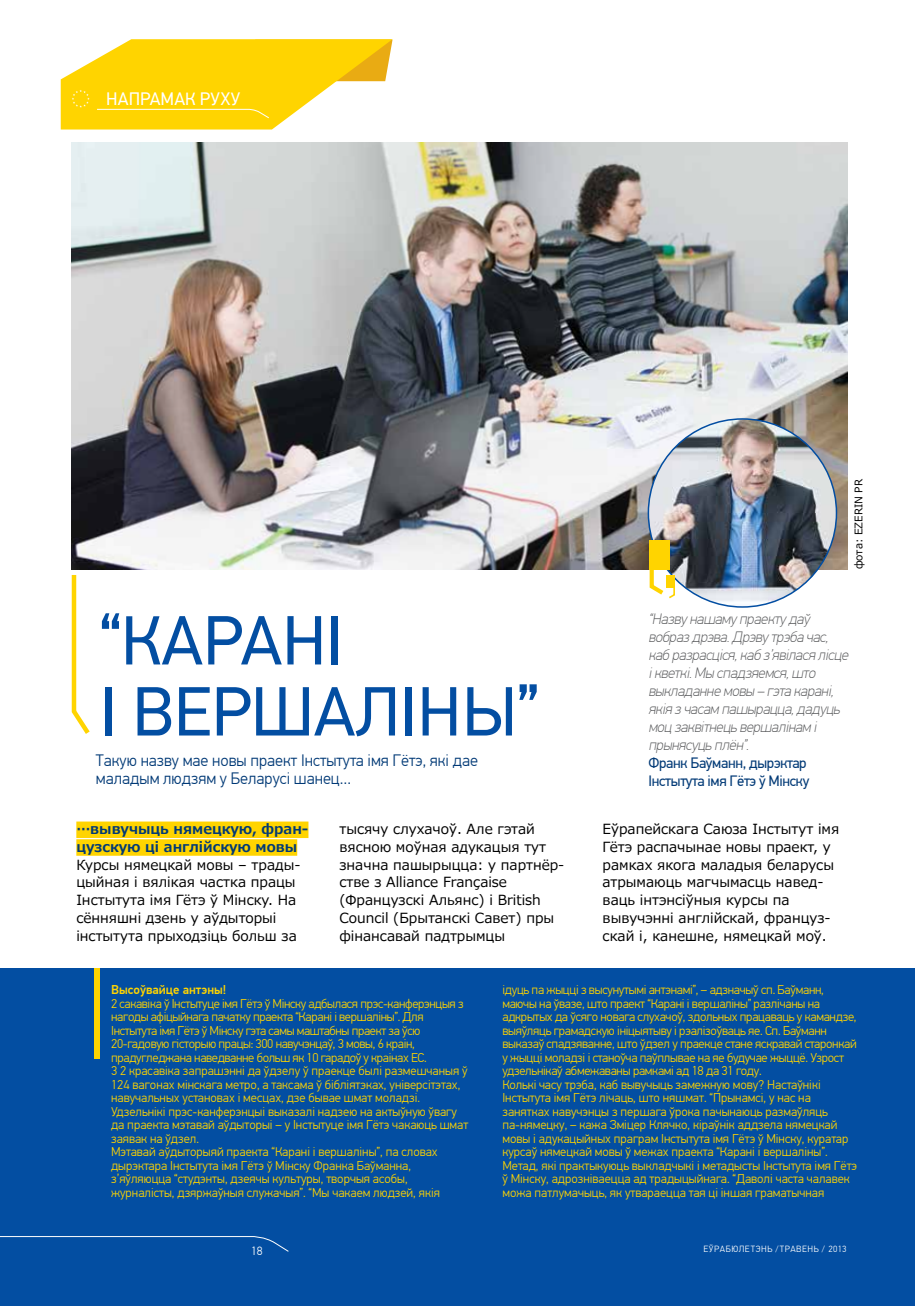
<style>
.page{position:relative;width:915px;height:1306px;background:#fff}
.page>*{position:absolute;margin:0;border:0;box-sizing:border-box;transform-origin:0 0}
.t1{font:69.45px/70.9px "PF Din Text Pro";color:#034ea2}
.t2{font:18px "PF Din Text Pro";letter-spacing:.01em;color:#fff}
.t3{font:300 16.5px/17.7px "PF Din Text Pro";color:#003976}
.t4{font:italic 100 15px/18px "PF Din Text Pro";color:#58595b}
.t5{font:15px/18px "PF Din Text Pro";letter-spacing:-.02em;color:#003976}
.t6{font:13.95px/17.7px "Meiryo UI";color:#000}
.t7{font:700 13.95px/17.7px "Meiryo UI";color:#003976}
.t8{font:300 12.75px/13.5px "PF Din Text Pro";color:#ffd400}
.t9{font:500 12.75px "PF Din Text Pro";color:#ffd400}
.t10{font:300 12px "PF Din Text Pro";color:#fff}
.t11{font:10.5px "Meiryo UI";color:#000}
.t12{font:300 9px "PF Din Text Pro";letter-spacing:.065em;color:#fff}
</style>
<div class="page">
<div style="left:0;top:968px;width:914px;height:337px;background:#034ea2"></div>
<svg style="left:60px;top:39px;width:332px;height:90px"></svg>
<svg style="left:0;top:1236px;width:289px;height:16px"></svg>
<img style="left:72px;top:142px;width:775px;height:427px">
<svg style="left:71px;top:575px;width:19px;height:159px"></svg>
<div style="left:76px;top:821px;width:232px;height:17px;background:#ffd400"></div>
<div style="left:76px;top:839px;width:221px;height:16px;background:#ffd400"></div>
<div style="left:94px;top:968px;width:6px;height:90px;background:#ffd400"></div>
<img style="left:648px;top:419px;width:188px;height:188px;border-radius:94px">
<div style="left:649px;top:540px;width:20px;height:30px;background:#ffd400"></div>
<svg style="left:647px;top:542px;width:28px;height:57px"></svg>
<div style="left:666px;top:574px;width:8px;height:13px;background:#ffd400"></div>
<h2 class="t2" style="left:106px;top:88px;width:136px">напрамак руху</h2>
<p class="t11" style="left:851px;top:569px;width:92px;rotate:-90deg">фота: EZERIN PR</p>
<h1 class="t1" style="left:100px;top:605px;width:439px">“Карані івершаліны”</h1>
<p class="t3" style="left:96px;top:751px;width:383px">Такую назву мае новы праект Інстытута імя Гётэ, які дае маладым людзям у Беларусі шанец…</p>
<p class="t7" style="left:76px;top:821px;width:233px">…вывучыць нямецкую, фран&shy;цузскую ці англійскую мовы</p>
<p class="t6" style="left:76px;top:856px;width:225px">Курсы нямецкай мовы – трады&shy;цый ная і вялікая частка працы<br>Інстытута імя Гётэ ў Мінску. На сённяшні дзень у аўдыторыі інстытута прыходзіць больш за</p>
<p class="t4" style="left:648px;top:610px;width:204px">“Назвунашамупраектудаў вобраздрэва.Дрэвутрэба час, каб разрасціся,каб з’явілася лісце ікветкі.Мы спадзяемся,што выкладанне мовы – гэта карані, якія зчасам пашырацца,дадуць моц заквітнецьвершалінам і прынясуцьплён”.</p>
<p class="t5" style="left:648px;top:754px;width:162px">Франк Баўманн, дырэктар<br>Інстытута імя Гётэ ў М інску</p>
<p class="t6" style="left:339px;top:821px;width:226px">тысячу слухачоў. Але гэтай вясною моўная адукацыя тут значна пашырыцца: у партнёр&shy;стве з Alliance Française (Французскі Альянс) і British<br>Council (Брытанскі Савет) пры фінансавай падтрымцы</p>
<p class="t6" style="left:602px;top:821px;width:238px">Еўрапейскага Саюза Інстытут імя<br>Гётэ распачынае новы праект, у рамках якога маладыя беларусы атрымаюць магчымасць навед&shy;ваць інтэнсіўныя курсы па вывучэнні англійскай, француз&shy;скай і, канешне, нямецкай моў.</p>
<p class="t9" style="left:111px;top:982px;width:117px">Высоўвайце антэны!</p>
<p class="t8" style="left:111px;top:996px;width:358px">2 сакавіка ў Інстытуце імя Гётэ ў Мінску адбылася прэс-канферэнцыя з нагоды афіцыйнага пачатку праекта “Карані і вершаліны”. Для Інстытута імя Гётэ ў Мінску гэта самы маштабны праект за ўсю 20-гадовую гісторыю працы: 300 навучэнцаў, 3 мовы, 6 краін, прадугледжана наведванне больш як 10 гарадоў у краінах ЕС.<br>3 2 красавіка запрашэнні да ўдзелу ў праекце былі размешчаныя ў 124 вагонах мінскага метро, а таксама ў бібліятэках, універсітэтах, навучальных установах і месцах, дзе бывае шмат моладзі.<br>Удзельнікі прэс-канферэнцыі выказалі надзею на актыўную ўвагу да праекта мэтавай аўдыторыі – у Інстытуце імя Гётэ чакаюць шмат заявак на ўдзел.<br>Мэтавай аўдыторыяй праекта “Карані і вершаліны”, па словах дырэктара Інстытута імя Гётэ ў Мінску Франка Баўманна, з’яўляюцца “студэнты, дзеячы культуры, творчыя асобы, журналісты, дзяржаўныя служачыя”. “Мы чакаем людзей, якія</p>
<p class="t8" style="left:502px;top:983px;width:356px">ідуць па жыцці з высунутымі антэнамі”, – адзначыў сп. Баўманн, маючы на ўвазе, што праект “Карані і вершаліны” разлічаны на адкрытых да ўсяго новага слухачоў, здольных працаваць у камандзе, выяўляць грамадскую ініцыятыву і рэалізоўваць яе. Сп. Баўманн выказаў спадзяванне, што ўдзел у праекце стане яскравай старонкай у жыцці моладзі і станоўча паўплывае на яе будучае жыццё. Узрост удзельнікаў абмежаваны рамкамі ад 18 да 31 году.<br>Колькі часу трэба, каб вывучыць замежную мову? Н астаўнікі Інстытута імя Гётэ лічаць, што няшмат. “П рынамсі, у нас на занятках навучэнцы з першага ўрока пачынаюць размаўляць па-нямецку, – кажа Зміцер Клячко, кіраўнік аддзела нямецкай мовы і адукацыйных праграм Інстытута імя Гётэ ў Мінску, куратар курсаў нямецкай мовы ў межах праекта “Карані і вершаліны”.<br>Метад, які практыкуюць выкладчыкі і метадысты Інстытута імя Гётэ ў Мінску, адрозніваецца ад традыцыйнага. “Даволі часта чалавек можа патлумачыць, як утвараецца тая ці іншая граматычная</p>
<p class="t10" style="left:251px;top:1244px;width:13px">18</p>
<p class="t12" style="left:703px;top:1243px;width:145px">Eўрабюлетэнь /травень / 2013</p>
</div>
